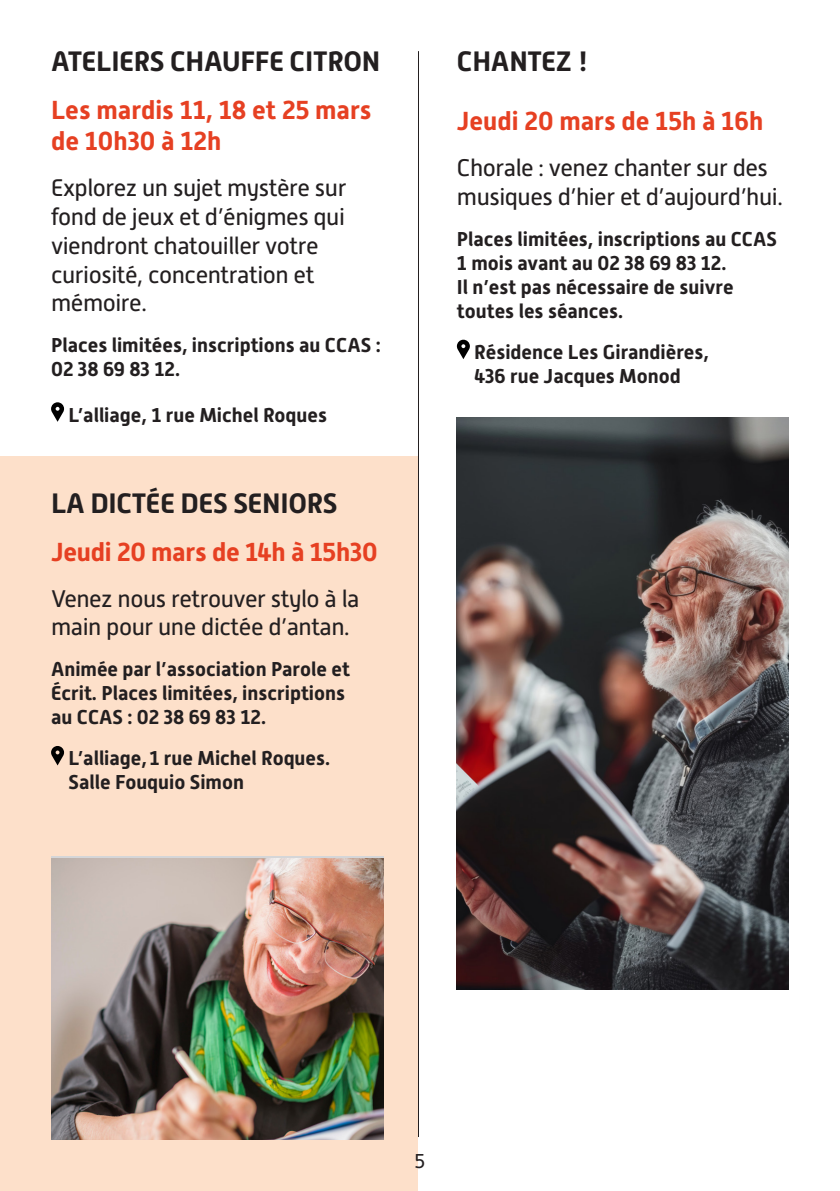
<style>
.page{position:relative;width:840px;height:1191px;background:#fff}
.page>*{position:absolute;margin:0;border:0;box-sizing:border-box;transform-origin:0 0}
.titreAtelier{font:700 28px "Alwyn New";letter-spacing:-.01em;color:#231f20}
.lieuSimple{font:700 28px "Alwyn New";letter-spacing:-.01em;color:#231f20}
.date{font:700 26px/31.2px "Alwyn New";color:#e64022}
.texteDescriptif{font:24px/28.8px "Alwyn New";letter-spacing:-.02em;color:#231f20}
.lieuSimple-2{font:700 20px/24px "Alwyn New";color:#231f20}
.texteMention{font:700 20px/24px "Alwyn New";color:#231f20}
.t1{font:20px "Alwyn New";color:#231f20}
</style>
<div class="page">
<div style="left:0;top:456px;width:418px;height:735px;background:#fde0ca"></div>
<svg style="left:51px;top:402px;width:13px;height:20px"></svg>
<svg style="left:51px;top:746px;width:13px;height:19px"></svg>
<svg style="left:456px;top:340px;width:13px;height:19px"></svg>
<img style="left:456px;top:418px;width:332px;height:571px">
<img style="left:51px;top:858px;width:332px;height:282px">
<hr style="left:418px;top:51px;width:1px;height:1086px;background:#231f20">
<p class="titreAtelier" style="left:51px;top:45px;width:330px">ATELIERS CHAUFFE CITRON</p>
<p class="date" style="left:51px;top:95px;width:322px">Les mardis 11, 18 et 25 mars de 10h30 à 12h</p>
<p class="texteDescriptif" style="left:51px;top:174px;width:297px">Explorez un sujet mystère sur fond de jeux et d’énigmes qui viendront chatouiller votre curiosité, concentration et mémoire.</p>
<p class="lieuSimple-2" style="left:51px;top:333px;width:331px">Places limitées, inscriptions au CCAS :<br>02 38 69 83 12.</p>
<p class="lieuSimple-2" style="left:68px;top:403px;width:260px">L’alliage, 1 rue Michel Roques</p>
<p class="titreAtelier" style="left:51px;top:486px;width:288px">LA DICTÉE DES SENIORS</p>
<p class="date" style="left:51px;top:536px;width:328px">Jeudi 20 mars de 14h à 15h30</p>
<p class="texteDescriptif" style="left:51px;top:584px;width:310px">Venez nous retrouver stylo à la main pour une dictée d’antan.</p>
<p class="lieuSimple-2" style="left:51px;top:657px;width:300px">Animée par l’association Parole et<br>Écrit. Places limitées, inscriptions au CCAS : 02 38 69 83 12.</p>
<p class="lieuSimple-2" style="left:68px;top:746px;width:263px">L’alliage,1 rue Michel Roques.<br>Salle Fouquio Simon</p>
<p class="lieuSimple" style="left:456px;top:45px;width:133px">CHANTEZ !</p>
<p class="date" style="left:456px;top:106px;width:307px">Jeudi 20 mars de 15h à 16h</p>
<p class="texteDescriptif" style="left:456px;top:154px;width:327px">Chorale : venez chanter sur des musiques d’hier et d’aujourd’hui.</p>
<p class="texteMention" style="left:456px;top:227px;width:321px">Places limitées, inscriptions au CCAS<br>1 mois avant au 02 38 69 83 12.<br>Il n’est pas nécessaire de suivre toutes les séances.</p>
<p class="lieuSimple-2" style="left:474px;top:340px;width:236px">Résidence Les Girandières,<br>436 rue Jacques Monod</p>
<p class="t1" style="left:414px;top:1149px;width:12px">5</p>
</div>
